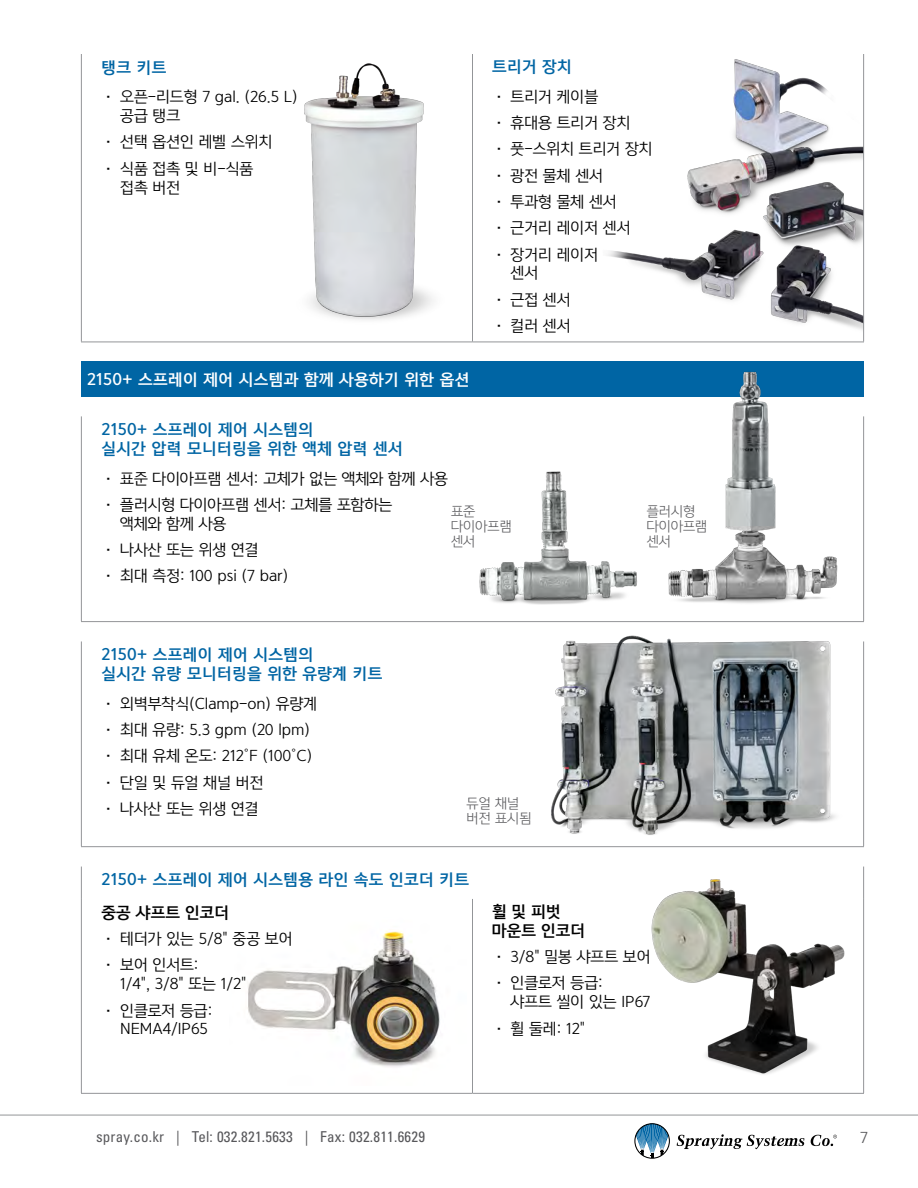
<style>
.page{position:relative;width:918px;height:1188px;background:#fff}
.page>*{position:absolute;margin:0;border:0;box-sizing:border-box;transform-origin:0 0}
.t1{font:15px/18.8px "Yoon Gothic Pro 740";color:#000}
.t2{font:15px/18.8px "Yoon Gothic Pro 770";letter-spacing:.02em;color:#0065a4}
.t3{font:condensed 15px "Univers LT Std";letter-spacing:.015em;color:#58585b}
.t4{font:15px "Yoon Gothic Pro 770";letter-spacing:.02em;color:#fff}
.t5{font:15px/18.8px "Yoon Gothic Pro 770";color:#000}
.t6{font:15px "Yoon Gothic Pro 740";color:#58585b}
.t7{font:13.5px/15px "Yoon Gothic Pro 730";color:#58585b}
</style>
<div class="page">
<hr style="left:0;top:1115px;width:918px;height:1px;background:#939598">
<svg style="left:634px;top:1123px;width:36px;height:36px"></svg>
<svg style="left:677px;top:1134px;width:127px;height:15px"></svg>
<svg style="left:811px;top:1135px;width:26px;height:11px"></svg>
<img style="left:529px;top:622px;width:307px;height:213px">
<img style="left:248px;top:931px;width:192px;height:136px">
<img style="left:651px;top:866px;width:214px;height:223px">
<img style="left:607px;top:59px;width:256px;height:271px">
<img style="left:304px;top:63px;width:129px;height:257px">
<hr style="left:81px;top:54px;width:1px;height:288px;background:#939598">
<hr style="left:863px;top:54px;width:1px;height:288px;background:#939598">
<hr style="left:81px;top:342px;width:391px;height:1px;background:#939598">
<hr style="left:472px;top:342px;width:392px;height:1px;background:#939598">
<hr style="left:472px;top:54px;width:1px;height:288px;background:#939598">
<div style="left:81px;top:362px;width:783px;height:35px;background:#0065a4"></div>
<hr style="left:81px;top:416px;width:1px;height:205px;background:#939598">
<hr style="left:81px;top:621px;width:783px;height:1px;background:#939598">
<hr style="left:81px;top:641px;width:1px;height:205px;background:#939598">
<hr style="left:863px;top:641px;width:1px;height:205px;background:#939598">
<hr style="left:81px;top:846px;width:783px;height:1px;background:#939598">
<hr style="left:81px;top:867px;width:1px;height:32px;background:#939598">
<hr style="left:81px;top:899px;width:1px;height:194px;background:#939598">
<hr style="left:863px;top:899px;width:1px;height:194px;background:#939598">
<hr style="left:81px;top:1093px;width:391px;height:1px;background:#939598">
<hr style="left:472px;top:1093px;width:392px;height:1px;background:#939598">
<hr style="left:863px;top:867px;width:1px;height:32px;background:#939598">
<hr style="left:472px;top:899px;width:1px;height:194px;background:#939598">
<img style="left:594px;top:342px;width:271px;height:282px">
<img style="left:479px;top:452px;width:174px;height:164px">
<p class="t2" style="left:102px;top:58px;width:66px">탱크 키트</p>
<p class="t1" style="left:120px;top:88px;width:179px;text-indent:-19px">• 오픈-리드형 7 gal. (26.5 L) 공급 탱크</p>
<p class="t1" style="left:102px;top:133px;width:172px">• 선택 옵션인 레벨 스위치</p>
<p class="t1" style="left:120px;top:159px;width:135px;text-indent:-19px">• 식품 접촉 및 비-식품 접촉 버전</p>
<p class="t2" style="left:492px;top:57px;width:81px">트리거 장치</p>
<p class="t1" style="left:492px;top:87px;width:108px">• 트리거 케이블</p>
<p class="t1" style="left:492px;top:113px;width:140px">• 휴대용 트리거 장치</p>
<p class="t1" style="left:492px;top:139px;width:162px">• 풋-스위치 트리거 장치</p>
<p class="t1" style="left:492px;top:166px;width:112px">• 광전 물체 센서</p>
<p class="t1" style="left:492px;top:192px;width:126px">• 투과형 물체 센서</p>
<p class="t1" style="left:492px;top:218px;width:140px">• 근거리 레이저 센서</p>
<p class="t1" style="left:511px;top:245px;width:89px;text-indent:-19px">• 장거리 레이저 센서</p>
<p class="t1" style="left:492px;top:290px;width:80px">• 근접 센서</p>
<p class="t1" style="left:492px;top:316px;width:80px">• 컬러 센서</p>
<p class="t4" style="left:87px;top:369px;width:384px">2150+ 스프레이 제어 시스템과 함께 사용하기 위한 옵션</p>
<p class="t2" style="left:102px;top:420px;width:303px">2150+ 스프레이 제어 시스템의<br>실시간 압력 모니터링을 위한 액체 압력 센서</p>
<p class="t1" style="left:102px;top:469px;width:348px">• 표준 다이아프램 센서: 고체가 없는 액체와 함께 사용</p>
<p class="t1" style="left:120px;top:495px;width:274px;text-indent:-19px">• 플러시형 다이아프램 센서: 고체를 포함하는 액체와 함께 사용</p>
<p class="t1" style="left:102px;top:540px;width:159px">• 나사산 또는 위생 연결</p>
<p class="t1" style="left:102px;top:566px;width:188px">• 최대 측정: 100 psi (7 bar)</p>
<p class="t7" style="left:451px;top:503px;width:62px">표준 다이아프램 센서</p>
<p class="t2" style="left:102px;top:645px;width:282px">2150+ 스프레이 제어 시스템의<br>실시간 유량 모니터링을 위한 유량계 키트</p>
<p class="t1" style="left:102px;top:694px;width:217px">• 외벽부착식(Clamp-on) 유량계</p>
<p class="t1" style="left:102px;top:720px;width:210px">• 최대 유량: 5.3 gpm (20 lpm)</p>
<p class="t1" style="left:102px;top:746px;width:212px">• 최대 유체 온도: 212°F (100°C)</p>
<p class="t1" style="left:102px;top:773px;width:163px">• 단일 및 듀얼 채널 버전</p>
<p class="t1" style="left:102px;top:799px;width:159px">• 나사산 또는 위생 연결</p>
<p class="t7" style="left:467px;top:795px;width:67px">듀얼 채널 버전 표시됨</p>
<p class="t7" style="left:647px;top:503px;width:62px">플러시형 다이아프램 센서</p>
<p class="t2" style="left:102px;top:871px;width:369px">2150+ 스프레이 제어 시스템용 라인 속도 인코더 키트</p>
<p class="t5" style="left:102px;top:903px;width:129px">중공 샤프트 인코더</p>
<p class="t1" style="left:102px;top:929px;width:192px">• 테더가 있는 5/8" 중공 보어</p>
<p class="t1" style="left:120px;top:956px;width:128px;text-indent:-19px">• 보어 인서트:<br>1/4", 3/8" 또는 1/2"</p>
<p class="t1" style="left:102px;top:1001px;width:112px;text-align:right">• 인클로저 등급:<br>NEMA4/IP65</p>
<p class="t5" style="left:492px;top:902px;width:95px">휠 및 피벗 마운트 인코더</p>
<p class="t1" style="left:492px;top:947px;width:160px">• 3/8" 밀봉 샤프트 보어</p>
<p class="t1" style="left:511px;top:974px;width:141px;text-indent:-19px">• 인클로저 등급:<br>샤프트 씰이 있는 IP67</p>
<p class="t1" style="left:492px;top:1019px;width:95px">• 휠 둘레: 12"</p>
<p class="t3" style="left:96px;top:1128px;width:330px">spray.co.kr | Tel: 032.821.5633 | Fax: 032.811.6629</p>
<p class="t6" style="left:860px;top:1128px;width:9px">7</p>
</div>
